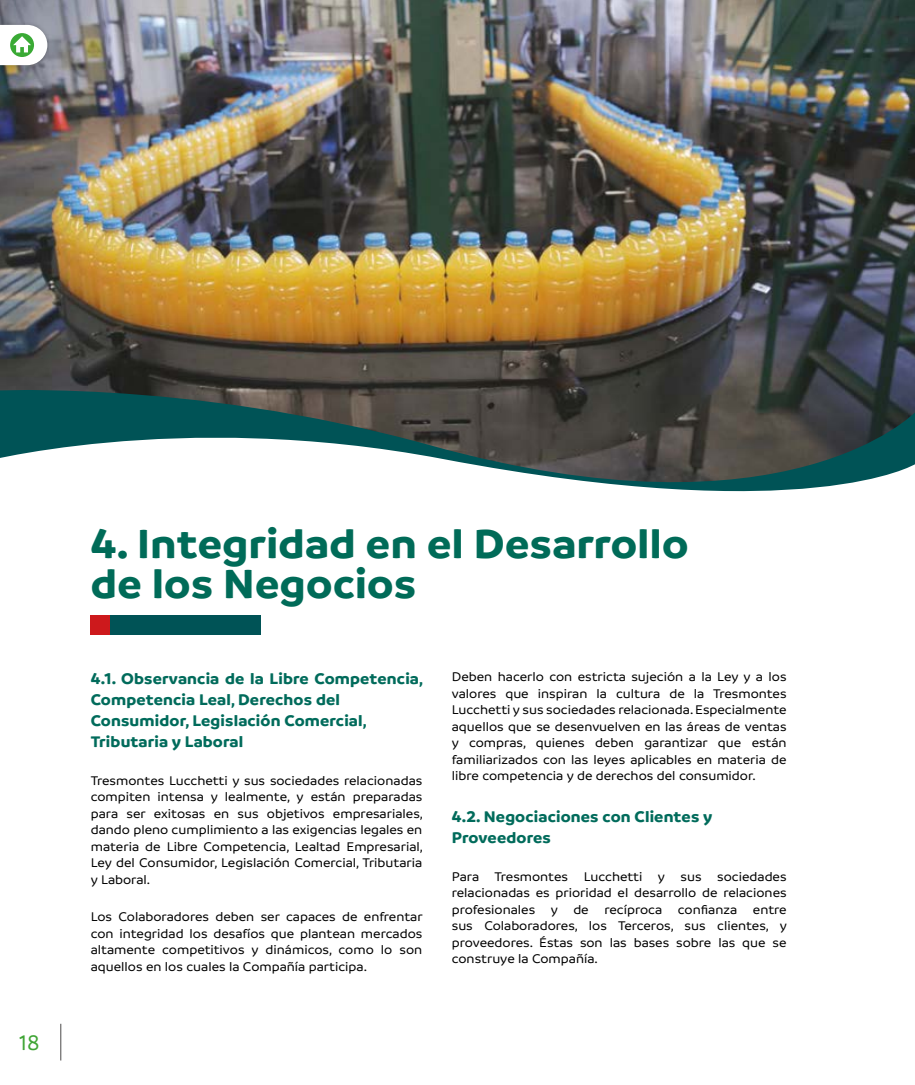
<style>
.page{position:relative;width:915px;height:1085px;background:#fff}
.page>*{position:absolute;margin:0;border:0;box-sizing:border-box;transform-origin:0 0}
.t1{font:700 43.5px/40.5px "Branding SF";letter-spacing:.01em;color:#006b58;scale:1.05 1}
.t2{font:500 22.5px "Branding SF";color:#3fa535;scale:1.05 1}
.t3{font:700 16.5px/21px "Branding SF";letter-spacing:.01em;color:#006b5b;scale:1.05 1}
.t4{font:500 13.5px/16.5px "Branding SF";color:#000;text-align:justify;scale:1.05 1}
</style>
<div class="page">
<hr style="left:60px;top:1023px;width:1px;height:37px;background:#4b4a4a">
<img style="left:0;top:0;width:914px;height:377px">
<img style="left:0;top:13px;width:49px;height:64px">
<svg style="left:0;top:25px;width:47px;height:40px"></svg>
<svg style="left:0;top:377px;width:914px;height:31px;background:#39413e"></svg>
<svg style="left:0;top:408px;width:914px;height:84px"></svg>
<div style="left:91px;top:615px;width:170px;height:19px;background:#005356"></div>
<div style="left:91px;top:615px;width:19px;height:19px;background:#cd191c"></div>
<h2 class="t2" style="left:19px;top:1030px;width:21px">18</h2>
<h1 class="t1" style="left:91px;top:523px;width:570px">4. Integridad en el Desarrollo de los Negocios</h1>
<p class="t3" style="left:91px;top:668px;width:318px">4.1. Observancia de la Libre Competencia, Competencia Leal, Derechos del Consumidor, Legislación Comercial, Tributaria y Laboral</p>
<p class="t4" style="left:91px;top:771px;width:318px">Tresmontes Lucchetti y sus sociedades relacionadas compiten intensa y lealmente, y están preparadas para ser exitosas en sus objetivos empresariales, dando pleno cumplimiento a las exigencias legales en materia de Libre Competencia, Lealtad Empresarial, Ley del Consumidor, Legislación Comercial, Tributaria y Laboral.</p>
<p class="t4" style="left:91px;top:908px;width:317px">Los Colaboradores deben ser capaces de enfrentar con integridad los desafíos que plantean mercados altamente competitivos y dinámicos, como lo son aquellos en los cuales la Compañía participa.</p>
<p class="t4" style="left:451px;top:668px;width:320px">Deben hacerlo con estricta sujeción a la Ley y a los valores que inspiran la cultura de la Tresmontes Lucchetti y sus sociedades relacionada. Especialmente aquellos que se desenvuelven en las áreas de ventas y compras, quienes deben garantizar que están familiarizados con las leyes aplicables en materia de libre competencia y de derechos del consumidor.</p>
<p class="t3" style="left:451px;top:806px;width:249px">4.2. Negociaciones con Clientes y<br>Proveedores</p>
<p class="t4" style="left:451px;top:868px;width:320px">Para Tresmontes Lucchetti y sus sociedades relacionadas es prioridad el desarrollo de relaciones profesionales y de recíproca confianza entre sus Colaboradores, los Terceros, sus clientes, y proveedores. Éstas son las bases sobre las que se construye la Compañía.</p>
</div>
